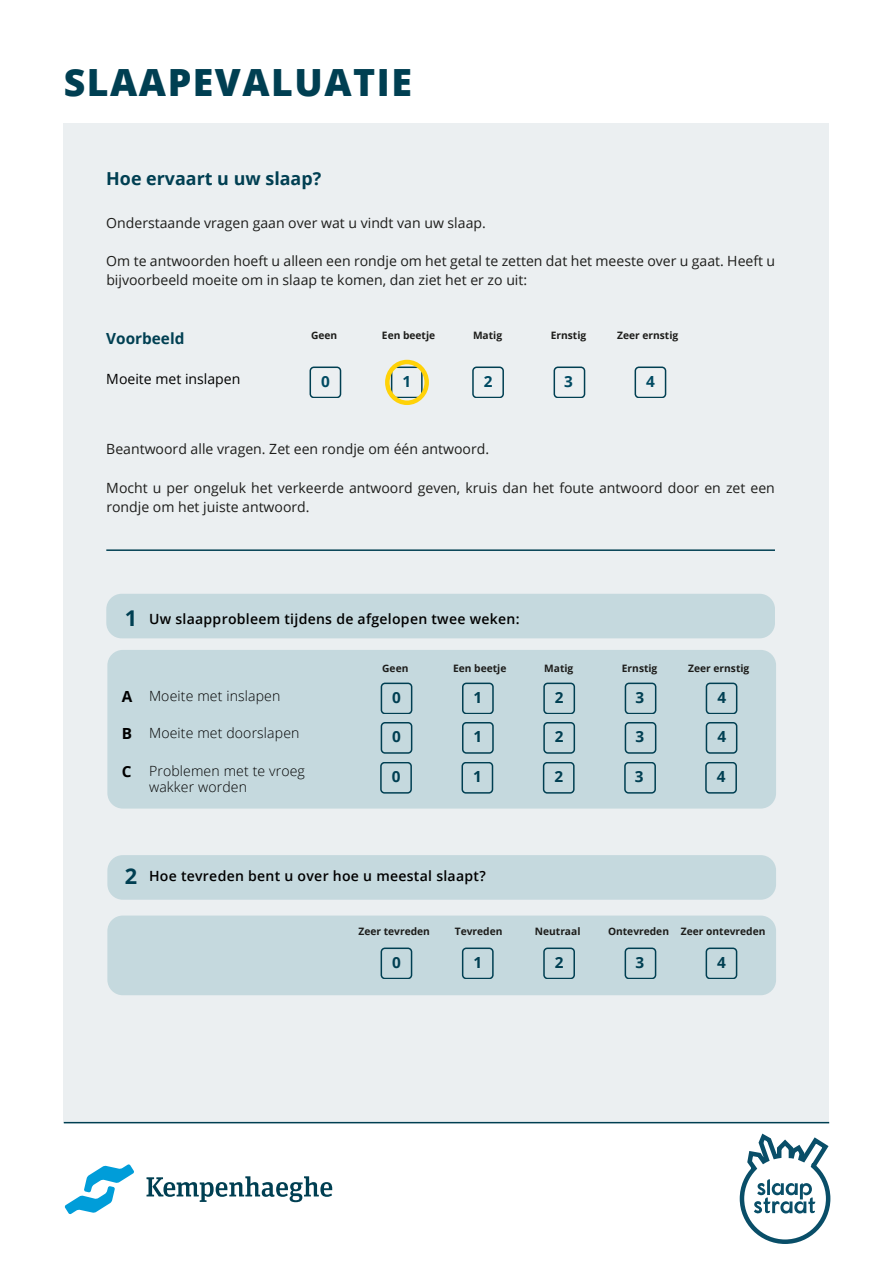
<style>
.page{position:relative;width:893px;height:1263px;background:#fff}
.page>*{position:absolute;margin:0;border:0;box-sizing:border-box;transform-origin:0 0}
.t1{font:800 37.5px "Open Sans";letter-spacing:.04em;color:#003f52}
.t2{font:700 21.75px "Open Sans";color:#003f52}
.t3{font:700 17.85px "Open Sans";color:#003f52}
.t4{font:700 15.3px "Open Sans";color:#003f52}
.t5{font:700 15.3px "Open Sans";color:#004a62}
.t6{font:700 15.3px "Open Sans";color:#000}
.t7{font:14.1px/19.2px "Open Sans";color:#1d1d1b}
.t8{font:600 14.1px "Open Sans";letter-spacing:.02em;color:#000}
.t9{font:300 14.1px/15.3px "Open Sans";letter-spacing:.01em;color:#000}
.t10{font:14.1px "Open Sans";color:#000}
.t11{font:700 10.2px "Open Sans";color:#1d1d1b}
</style>
<div class="page">
<div style="left:64px;top:123px;width:765px;height:1000px;background:#ebeff1"></div>
<hr style="left:64px;top:1122px;width:765px;height:1px;background:#003f52">
<svg style="left:65px;top:1164px;width:69px;height:50px"></svg>
<svg style="left:146px;top:1176px;width:186px;height:26px"></svg>
<svg style="left:739px;top:1133px;width:92px;height:111px"></svg>
<div style="left:107px;top:855px;width:669px;height:45px;background:#c5d9de;border-radius:15px"></div>
<div style="left:107px;top:650px;width:669px;height:158px;background:#c5d9de;border-radius:15px"></div>
<svg style="left:381px;top:683px;width:356px;height:31px"></svg>
<div style="left:106px;top:594px;width:669px;height:44px;background:#c5d9de;border-radius:15px"></div>
<hr style="left:106px;top:549px;width:669px;height:2px;background:#003f52">
<div style="left:107px;top:915px;width:669px;height:80px;background:#c5d9de;border-radius:15px"></div>
<svg style="left:381px;top:722px;width:356px;height:31px"></svg>
<svg style="left:380px;top:762px;width:357px;height:31px"></svg>
<svg style="left:381px;top:948px;width:356px;height:31px"></svg>
<svg style="left:310px;top:367px;width:356px;height:31px"></svg>
<div style="left:385px;top:360px;width:44px;height:45px;border:4px solid #ffd208;border-radius:50%"></div>
<h1 class="t1" style="left:64px;top:54px;width:350px">SLAAPEVALUATIE</h1>
<p class="t3" style="left:106px;top:166px;width:216px">Hoe ervaart u uw slaap?</p>
<p class="t7" style="left:106px;top:213px;width:381px">Onderstaande vragen gaan over wat u vindt van uw slaap.</p>
<p class="t7" style="left:106px;top:251px;width:670px">Om te antwoorden hoeft u alleen een rondje om het getal te zetten dat het meeste over u gaat. Heeft u bijvoorbeeld moeite om in slaap te komen, dan ziet het er zo uit:</p>
<p class="t4" style="left:106px;top:328px;width:80px">Voorbeeld</p>
<p class="t10" style="left:106px;top:369px;width:136px">Moeite met inslapen</p>
<p class="t11" style="left:311px;top:328px;width:28px">Geen</p>
<p class="t11" style="left:382px;top:328px;width:55px">Een beetje</p>
<p class="t11" style="left:473px;top:328px;width:31px">Matig</p>
<p class="t11" style="left:551px;top:328px;width:37px">Ernstig</p>
<p class="t11" style="left:617px;top:328px;width:63px">Zeer ernstig</p>
<p class="t5" style="left:321px;top:370px;width:10px">0</p>
<p class="t5" style="left:402px;top:370px;width:10px">1</p>
<p class="t5" style="left:484px;top:370px;width:10px">2</p>
<p class="t5" style="left:564px;top:370px;width:10px">3</p>
<p class="t5" style="left:646px;top:370px;width:10px">4</p>
<p class="t7" style="left:106px;top:439px;width:384px">Beantwoord alle vragen. Zet een rondje om één antwoord.</p>
<p class="t7" style="left:106px;top:478px;width:670px">Mocht u per ongeluk het verkeerde antwoord geven, kruis dan het foute antwoord door en zet een rondje om het juiste antwoord.</p>
<h2 class="t2" style="left:125px;top:603px;width:14px">1</h2>
<p class="t6" style="left:122px;top:685px;width:12px">A</p>
<p class="t6" style="left:122px;top:722px;width:12px">B</p>
<p class="t6" style="left:122px;top:761px;width:11px">C</p>
<p class="t8" style="left:149px;top:609px;width:372px">Uw slaapprobleem tijdens de afgelopen twee weken:</p>
<p class="t9" style="left:149px;top:688px;width:133px">Moeite met inslapen</p>
<p class="t9" style="left:149px;top:724px;width:152px">Moeite met doorslapen</p>
<p class="t9" style="left:149px;top:763px;width:157px">Problemen met te vroeg wakker worden</p>
<p class="t11" style="left:382px;top:661px;width:28px">Geen</p>
<p class="t11" style="left:453px;top:661px;width:55px">Een beetje</p>
<p class="t11" style="left:544px;top:661px;width:31px">Matig</p>
<p class="t11" style="left:622px;top:661px;width:37px">Ernstig</p>
<p class="t11" style="left:688px;top:661px;width:63px">Zeer ernstig</p>
<p class="t4" style="left:392px;top:686px;width:10px">0</p>
<p class="t4" style="left:473px;top:686px;width:10px">1</p>
<p class="t4" style="left:555px;top:686px;width:10px">2</p>
<p class="t4" style="left:635px;top:686px;width:10px">3</p>
<p class="t4" style="left:717px;top:686px;width:10px">4</p>
<p class="t4" style="left:392px;top:726px;width:10px">0</p>
<p class="t4" style="left:473px;top:726px;width:10px">1</p>
<p class="t4" style="left:555px;top:726px;width:10px">2</p>
<p class="t4" style="left:635px;top:726px;width:10px">3</p>
<p class="t4" style="left:717px;top:726px;width:10px">4</p>
<p class="t4" style="left:392px;top:766px;width:10px">0</p>
<p class="t4" style="left:473px;top:766px;width:10px">1</p>
<p class="t4" style="left:554px;top:765px;width:10px">2</p>
<p class="t4" style="left:635px;top:766px;width:10px">3</p>
<p class="t4" style="left:717px;top:766px;width:10px">4</p>
<h2 class="t2" style="left:125px;top:860px;width:14px">2</h2>
<p class="t8" style="left:149px;top:866px;width:338px">Hoe tevreden bent u over hoe u meestal slaapt?</p>
<p class="t11" style="left:358px;top:924px;width:73px">Zeer tevreden</p>
<p class="t11" style="left:455px;top:924px;width:49px">Tevreden</p>
<p class="t11" style="left:535px;top:924px;width:47px">Neutraal</p>
<p class="t11" style="left:608px;top:924px;width:159px">Ontevreden Zeer ontevreden</p>
<p class="t4" style="left:392px;top:951px;width:10px">0</p>
<p class="t4" style="left:473px;top:951px;width:10px">1</p>
<p class="t4" style="left:555px;top:951px;width:10px">2</p>
<p class="t4" style="left:635px;top:951px;width:10px">3</p>
<p class="t4" style="left:717px;top:951px;width:10px">4</p>
</div>
